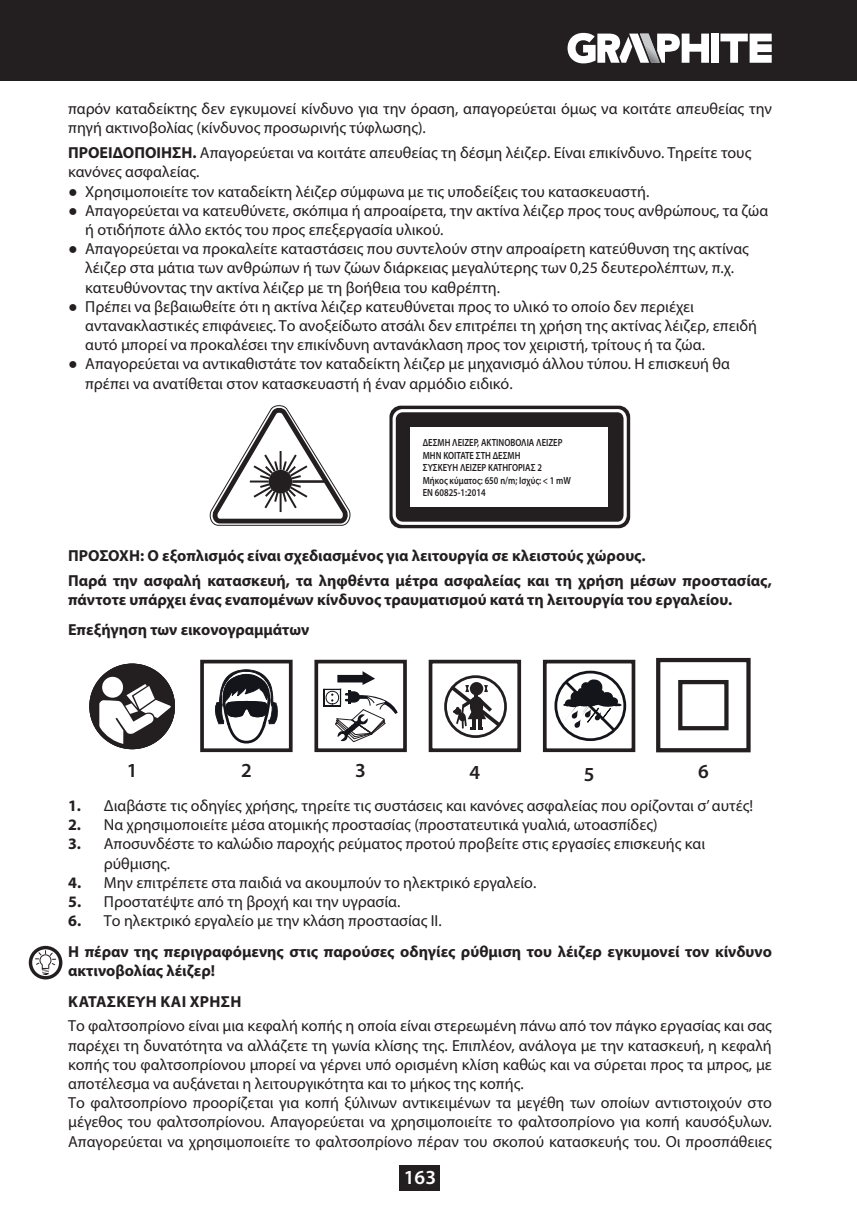
<style>
.page{position:relative;width:857px;height:1225px;background:#fff}
.page>*{position:absolute;margin:0;border:0;box-sizing:border-box;transform-origin:0 0}
.t1{font:600 20px "Myriad Pro";color:#231f20}
.t2{font:600 20px "Myriad Pro";color:#fff}
.t3{font:16px/19.2px "Myriad Pro";color:#231f20}
.t4{font:700 16px/30.6px "Myriad Pro";color:#231f20}
.t5{font:600 10.4px/12.4px "Myriad Pro";color:#231f20;scale:.83 1}
.s1{font-weight:700}
.s2{font-weight:400}
</style>
<div class="page">
<div style="left:399px;top:1165px;width:41px;height:26px;background:#231f20"></div>
<div style="left:0;top:0;width:856px;height:81px;background:#231f20"></div>
<svg style="left:720px;top:34px;width:51px;height:29px"></svg>
<div style="left:710px;top:34px;width:8px;height:29px;background:#fff"></div>
<svg style="left:567px;top:33px;width:141px;height:30px"></svg>
<svg style="left:210px;top:405px;width:141px;height:121px"></svg>
<div style="left:389px;top:406px;width:241px;height:122px;border:5px solid #231f20;border-radius:9px"></div>
<svg style="left:392px;top:409px;width:234px;height:116px"></svg>
<svg style="left:89px;top:663px;width:86px;height:86px"></svg>
<div style="left:200px;top:660px;width:92px;height:92px;border:4px solid #231f20"></div>
<svg style="left:215px;top:659px;width:63px;height:85px"></svg>
<div style="left:314px;top:660px;width:92px;height:92px;border:4px solid #231f20"></div>
<svg style="left:323px;top:671px;width:74px;height:72px"></svg>
<div style="left:542px;top:660px;width:93px;height:92px;border:4px solid #231f20"></div>
<div style="left:554px;top:670px;width:72px;height:71px;border:3px solid #14141b;border-radius:50%"></div>
<svg style="left:561px;top:678px;width:63px;height:56px"></svg>
<svg style="left:656px;top:657px;width:95px;height:96px"></svg>
<div style="left:428px;top:660px;width:93px;height:92px;border:4px solid #231f20"></div>
<div style="left:444px;top:675px;width:62px;height:63px;border:3px solid #231f20;border-radius:50%"></div>
<svg style="left:446px;top:682px;width:58px;height:48px"></svg>
<div style="left:29px;top:946px;width:33px;height:33px;border:3px solid #231f20;border-radius:50%"></div>
<svg style="left:35px;top:949px;width:22px;height:26px"></svg>
<p class="t3" style="left:68px;top:100px;width:705px">παρόν καταδείκτης δεν εγκυμονεί κίνδυνο για την όραση, απαγορεύεται όμως να κοιτάτε απευθείας την πηγή ακτινοβολίας (κίνδυνος προσωρινής τύφλωσης).</p>
<p class="t3" style="left:68px;top:144px;width:684px"><span class="s1">ΠΡΟΕΙΔΟΠΟΙΗΣΗ.</span> Απαγορεύεται να κοιτάτε απευθείας τη δέσμη λέιζερ. Είναι επικίνδυνο. Τηρείτε τους</p>
<p class="t3" style="left:68px;top:163px;width:133px">κανόνες ασφαλείας.</p>
<p class="t3" style="left:85px;top:183px;width:565px">Χρησιμοποιείτε τον καταδείκτη λέιζερ σύμφωνα με τις υποδείξεις του κατασκευαστή.</p>
<p class="t3" style="left:85px;top:202px;width:684px">Απαγορεύεται να κατευθύνετε, σκόπιμα ή απροαίρετα, την ακτίνα λέιζερ προς τους ανθρώπους, τα ζώα</p>
<p class="t3" style="left:85px;top:221px;width:359px">ή οτιδήποτε άλλο εκτός του προς επεξεργασία υλικού.</p>
<p class="t3" style="left:85px;top:240px;width:665px">Απαγορεύεται να προκαλείτε καταστάσεις που συντελούν στην απροαίρετη κατεύθυνση της ακτίνας</p>
<p class="t3" style="left:85px;top:259px;width:650px">λέιζερ στα μάτια των ανθρώπων ή των ζώων διάρκειας μεγαλύτερης των 0,25 δευτερολέπτων, π.χ.</p>
<p class="t3" style="left:85px;top:279px;width:416px">κατευθύνοντας την ακτίνα λέιζερ με τη βοήθεια του καθρέπτη.</p>
<p class="t3" style="left:85px;top:298px;width:610px">Πρέπει να βεβαιωθείτε ότι η ακτίνα λέιζερ κατευθύνεται προς το υλικό το οποίο δεν περιέχει</p>
<p class="t3" style="left:85px;top:317px;width:673px">αντανακλαστικές επιφάνειες. Το ανοξείδωτο ατσάλι δεν επιτρέπει τη χρήση της ακτίνας λέιζερ, επειδή</p>
<p class="t3" style="left:85px;top:336px;width:621px">αυτό μπορεί να προκαλέσει την επικίνδυνη αντανάκλαση προς τον χειριστή, τρίτους ή τα ζώα.</p>
<p class="t3" style="left:85px;top:355px;width:646px">Απαγορεύεται να αντικαθιστάτε τον καταδείκτη λέιζερ με μηχανισμό άλλου τύπου. Η επισκευή θα</p>
<p class="t3" style="left:85px;top:375px;width:428px">πρέπει να ανατίθεται στον κατασκευαστή ή έναν αρμόδιο ειδικό.</p>
<p class="t5" style="left:422px;top:437px;width:180px">ΔΕΣΜΗ ΛΕΙΖΕΡ, ΑΚΤΙΝΟΒΟΛΙΑ ΛΕΙΖΕΡ<br>ΜΗΝ ΚΟΙΤΑΤΕ ΣΤΗ ΔΕΣΜΗ<br>ΣΥΣΚΕΥΗ ΛΕΙΖΕΡ ΚΑΤΗΓΟΡΙΑΣ 2<br>Μήκος κύματος: 650 n/m; Ισχύς: &lt; 1 mW<br>EN 60825-1:2014</p>
<p class="t4" style="left:68px;top:544px;width:704px;line-height:24.8px">ΠΡΟΣΟΧΗ: Ο εξοπλισμός είναι σχεδιασμένος για λειτουργία σε κλειστούς χώρους.<br>Παρά την ασφαλή κατασκευή, τα ληφθέντα μέτρα ασφαλείας και τη χρήση μέσων προστασίας,</p>
<p class="t4" style="left:68px;top:585px;width:665px">πάντοτε υπάρχει ένας εναπομένων κίνδυνος τραυματισμού κατά τη λειτουργία του εργαλείου.<br>Επεξήγηση των εικονογραμμάτων</p>
<p class="t1" style="left:127px;top:762px;width:12px">1</p>
<p class="t1" style="left:241px;top:762px;width:12px">2</p>
<p class="t1" style="left:355px;top:762px;width:12px">3</p>
<p class="t1" style="left:469px;top:764px;width:12px">4</p>
<p class="t1" style="left:583px;top:766px;width:12px">5</p>
<p class="t1" style="left:697px;top:764px;width:12px">6</p>
<p class="t3" style="left:68px;top:797px;width:686px"><span class="s1">1.</span> Διαβάστε τις οδηγίες χρήσης, τηρείτε τις συστάσεις και κανόνες ασφαλείας που ορίζονται σ’ αυτές!</p>
<p class="t3" style="left:68px;top:816px;width:590px"><span class="s1">2.</span> Να χρησιμοποιείτε μέσα ατομικής προστασίας (προστατευτικά γυαλιά, ωτοασπίδες)</p>
<p class="t3" style="left:104px;top:835px;width:602px;text-indent:-36px"><span class="s1">3.</span> Αποσυνδέστε το καλώδιο παροχής ρεύματος προτού προβείτε στις εργασίες επισκευής και ρύθμισης.</p>
<p class="t3" style="left:68px;top:874px;width:469px"><span class="s1">4.</span> Μην επιτρέπετε στα παιδιά να ακουμπούν το ηλεκτρικό εργαλείο.</p>
<p class="t3" style="left:68px;top:893px;width:333px"><span class="s1">5.</span> Προστατέψτε από τη βροχή και την υγρασία.</p>
<p class="t4" style="left:68px;top:906px;width:705px">6. <span class="s2">Το ηλεκτρικό εργαλείο με την κλάση προστασίας II.<br></span>Η πέραν της περιγραφόμενης στις παρούσες οδηγίες ρύθμιση του λέιζερ εγκυμονεί τον κίνδυνο</p>
<p class="t4" style="left:68px;top:956px;width:175px">ακτινοβολίας λέιζερ!<br>ΚΑΤΑΣΚΕΥΗ ΚΑΙ ΧΡΗΣΗ</p>
<p class="t3" style="left:68px;top:1017px;width:705px">Το φαλτσοπρίονο είναι μια κεφαλή κοπής η οποία είναι στερεωμένη πάνω από τον πάγκο εργασίας και σας παρέχει τη δυνατότητα να αλλάζετε τη γωνία κλίσης της. Επιπλέον, ανάλογα με την κατασκευή, η κεφαλή κοπής του φαλτσοπρίονου μπορεί να γέρνει υπό ορισμένη κλίση καθώς και να σύρεται προς τα μπρος, με αποτέλεσμα να αυξάνεται η λειτουργικότητα και το μήκος της κοπής.<br>Το φαλτσοπρίονο προορίζεται για κοπή ξύλινων αντικειμένων τα μεγέθη των οποίων αντιστοιχούν στο μέγεθος του φαλτσοπρίονου. Απαγορεύεται να χρησιμοποιείτε το φαλτσοπρίονο για κοπή καυσόξυλων.<br>Απαγορεύεται να χρησιμοποιείτε το φαλτσοπρίονο πέραν του σκοπού κατασκευής του. Οι προσπάθειες</p>
<p class="t2" style="left:403px;top:1170px;width:34px">163</p>
</div>
